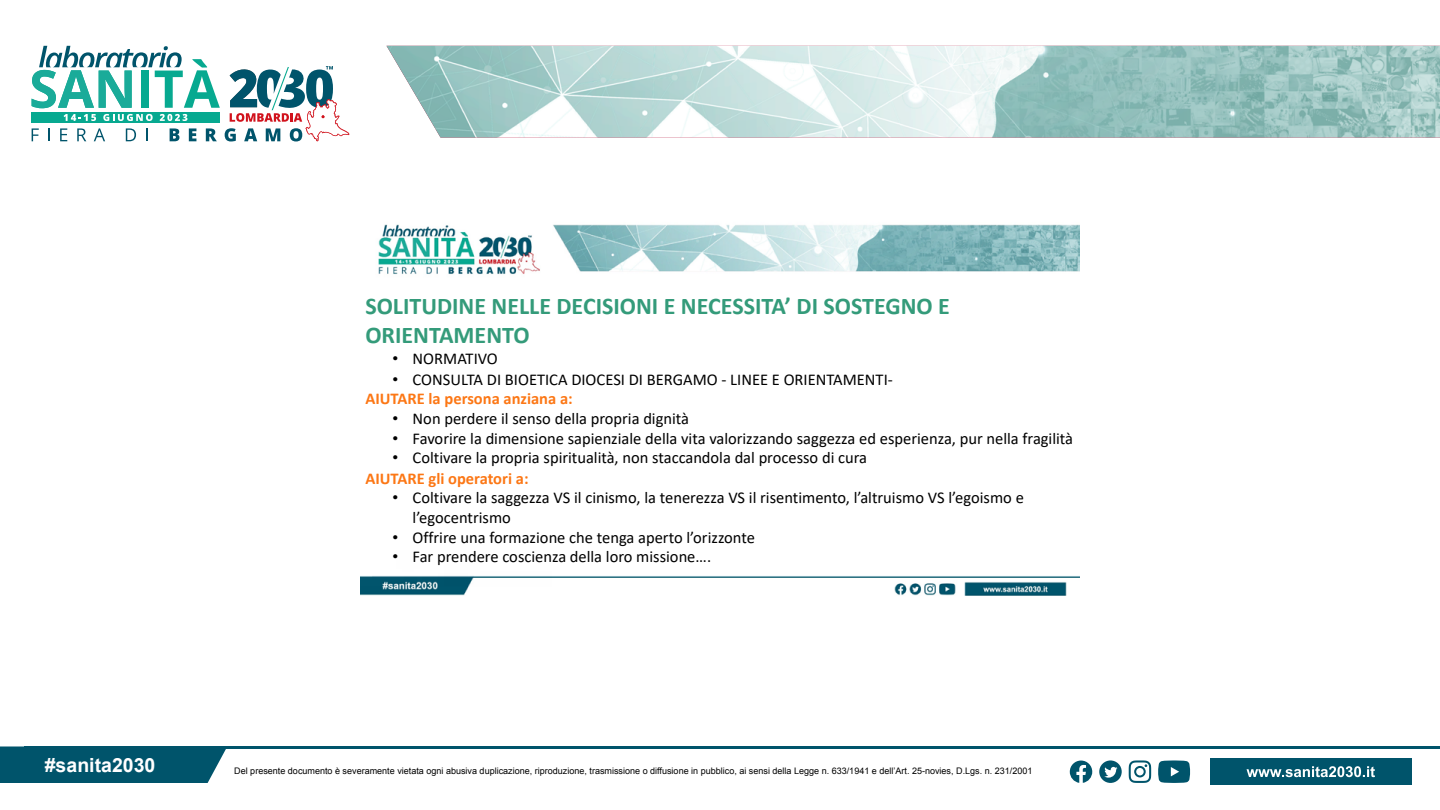
<style>
.page{position:relative;width:1440px;height:810px;background:#fff}
.page>*{position:absolute;margin:0;border:0;box-sizing:border-box;transform-origin:0 0}
.t1{font:700 24px/28.6px "Calibri";color:#349b7a}
.t2{font:700 19.5px "Arial";color:#fff}
.t3{font:16.5px/20.3px "Calibri";color:#000}
.t4{font:9px "Arial";color:#000}
.s1{font-family:"Arial"}
.s2{font-weight:700;color:#fc7715}
</style>
<div class="page">
<img style="left:386px;top:46px;width:1054px;height:92px">
<svg style="left:32px;top:46px;width:317px;height:95px"></svg>
<div style="left:0;top:746px;width:226px;height:37px;background:#00546b"></div>
<div style="left:1210px;top:759px;width:201px;height:26px;background:#00546b"></div>
<hr style="left:24px;top:746px;width:1416px;height:3px;background:#00546b">
<svg style="left:1247px;top:766px;width:128px;height:11px"></svg>
<svg style="left:1129px;top:760px;width:22px;height:23px"></svg>
<svg style="left:1158px;top:760px;width:32px;height:23px"></svg>
<svg style="left:1070px;top:761px;width:22px;height:22px"></svg>
<svg style="left:1099px;top:760px;width:23px;height:23px"></svg>
<img style="left:360px;top:224px;width:720px;height:372px">
<p class="t2" style="left:45px;top:752px;width:112px">#sanita2030</p>
<h1 class="t1" style="left:365px;top:292px;width:586px">SOLITUDINE NELLE DECISIONI E NECESSITA’ DI SOSTEGNO E<br>ORIENTAMENTO</h1>
<p class="t3" style="left:392px;top:348px;width:107px"><span class="s1">•</span> NORMATIVO</p>
<p class="t3" style="left:365px;top:369px;width:529px;line-height:19.4px;text-indent:27px"><span class="s1">•</span> CONSULTA DI BIOETICA DIOCESI DI BERGAMO - LINEE E ORIENTAMENTI-<br><span class="s2">AIUTARE la persona anziana a:</span></p>
<p class="t3" style="left:392px;top:408px;width:298px"><span class="s1">•</span> Non perdere il senso della propria dignità</p>
<p class="t3" style="left:392px;top:428px;width:682px"><span class="s1">•</span> Favorire la dimensione sapienziale della vita valorizzando saggezza ed esperienza, pur nella fragilità</p>
<p class="t3" style="left:365px;top:447px;width:503px;text-indent:27px"><span class="s1">•</span> Coltivare la propria spiritualità, non staccandola dal processo di cura<br><span class="s2">AIUTARE gli operatori a:</span></p>
<p class="t3" style="left:413px;top:487px;width:613px;text-indent:-20px"><span class="s1">•</span> Coltivare la saggezza VS il cinismo, la tenerezza VS il risentimento, l’altruismo VS l’egoismo e l’egocentrismo</p>
<p class="t3" style="left:392px;top:527px;width:364px"><span class="s1">•</span> Offrire una formazione che tenga aperto l’orizzonte</p>
<p class="t3" style="left:392px;top:546px;width:320px"><span class="s1">•</span> Far prendere coscienza della loro missione….</p>
<p class="t4" style="left:234px;top:765px;width:800px">Del presente documento è severamente vietata ogni abusiva duplicazione, riproduzione, trasmissione o diffusione in pubblico, ai sensi della Legge n. 633/1941 e dell’Art. 25-novies, D.Lgs. n. 231/2001</p>
</div>
